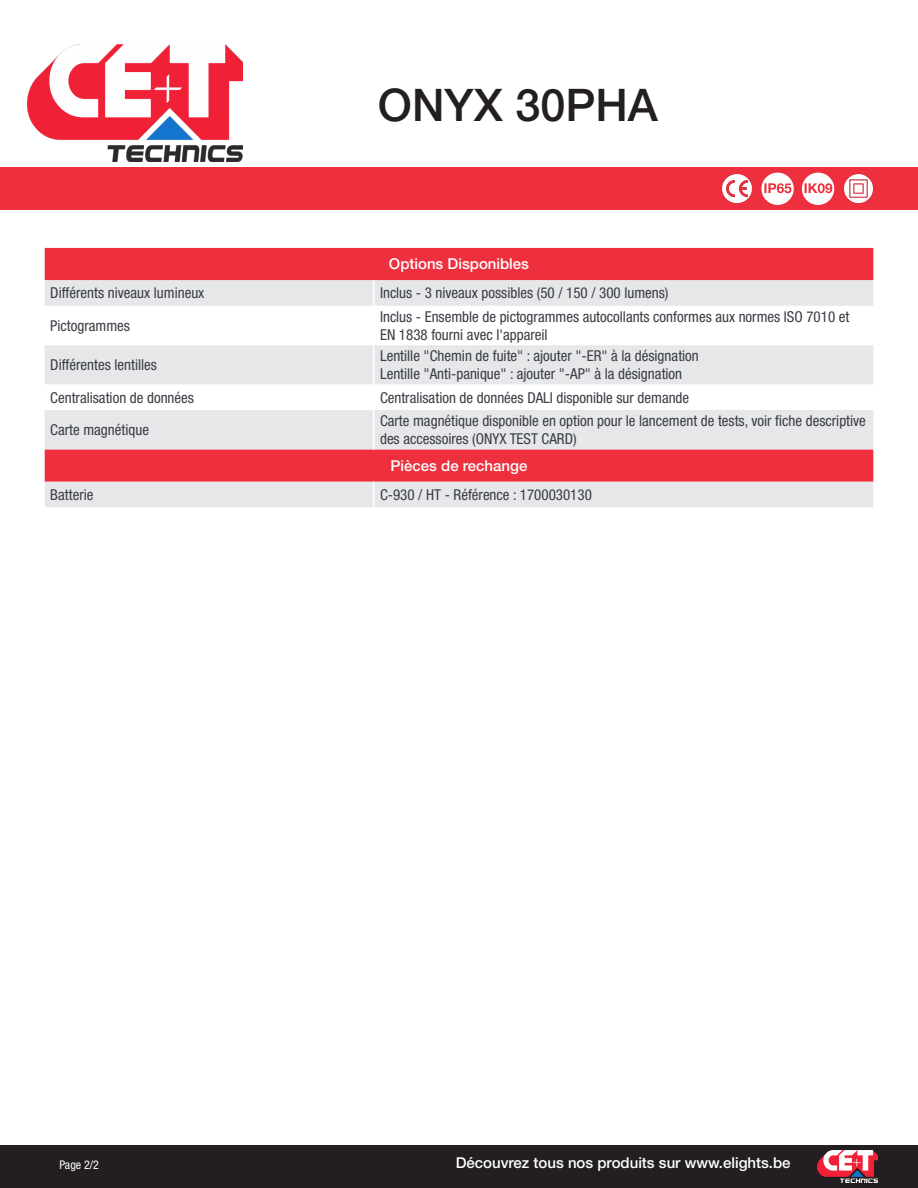
<style>
.page{position:relative;width:918px;height:1188px;background:#fff}
.page>*{position:absolute;margin:0;border:0;box-sizing:border-box;transform-origin:0 0}
.t1{font:500 45px "Helvetica Neue LT Std";color:#231f20}
.Table_data__Left{font:condensed 15px/18px "Helvetica Neue LT Std";color:#393c43}
.Table_Header_Center{font:500 15px "Helvetica Neue LT Std";color:#fff}
.t2{font:condensed 12px "Helvetica Neue LT Std";color:#fff}
</style>
<div class="page">
<div style="left:0;top:1145px;width:918px;height:43px;background:#231f20"></div>
<div style="left:0;top:168px;width:918px;height:42px;background:#ee2f3d"></div>
<svg style="left:761px;top:173px;width:33px;height:32px"></svg>
<svg style="left:802px;top:173px;width:32px;height:32px"></svg>
<img style="left:721px;top:173px;width:32px;height:31px">
<img style="left:843px;top:173px;width:31px;height:31px">
<img style="left:818px;top:1151px;width:60px;height:32px">
<img style="left:27px;top:45px;width:216px;height:116px">
<div style="left:45px;top:248px;width:828px;height:32px;background:#ee2f3d"></div>
<svg style="left:45px;top:280px;width:828px;height:227px;background:#e8b7bc"></svg>
<svg style="left:45px;top:306px;width:828px;height:104px"></svg>
<svg style="left:373px;top:280px;width:1px;height:26px"></svg>
<hr style="left:373px;top:306px;width:1px;height:39px;background:#fff">
<hr style="left:373px;top:345px;width:1px;height:40px;background:#fff">
<svg style="left:373px;top:385px;width:1px;height:25px"></svg>
<hr style="left:373px;top:410px;width:1px;height:39px;background:#fff">
<svg style="left:373px;top:482px;width:1px;height:25px"></svg>
<h1 class="t1" style="left:378px;top:79px;width:282px">ONYX 30PHA</h1>
<p class="Table_Header_Center" style="left:389px;top:255px;width:142px">Options Disponibles</p>
<p class="Table_data__Left" style="left:50px;top:284px;width:156px">Différents niveaux lumineux</p>
<p class="Table_data__Left" style="left:380px;top:284px;width:290px">Inclus - 3 niveaux possibles (50 / 150 / 300 lumens)</p>
<p class="Table_data__Left" style="left:50px;top:316px;width:81px">Pictogrammes</p>
<p class="Table_data__Left" style="left:380px;top:307px;width:471px">Inclus - Ensemble de pictogrammes autocollants conformes aux normes ISO 7010 et<br>EN 1838 fourni avec l'appareil</p>
<p class="Table_data__Left" style="left:50px;top:356px;width:108px">Différentes lentilles</p>
<p class="Table_data__Left" style="left:380px;top:347px;width:320px">Lentille "Chemin de fuite" : ajouter "-ER" à la désignation<br>Lentille "Anti-panique" : ajouter "-AP" à la désignation</p>
<p class="Table_data__Left" style="left:50px;top:388px;width:145px">Centralisation de données</p>
<p class="Table_data__Left" style="left:380px;top:388px;width:311px">Centralisation de données DALI disponible sur demande</p>
<p class="Table_data__Left" style="left:50px;top:421px;width:100px">Carte magnétique</p>
<p class="Table_data__Left" style="left:380px;top:412px;width:487px">Carte magnétique disponible en option pour le lancement de tests, voir fiche descriptive des accessoires (ONYX TEST CARD)</p>
<p class="Table_Header_Center" style="left:391px;top:457px;width:138px">Pièces de rechange</p>
<p class="Table_data__Left" style="left:50px;top:485px;width:45px">Batterie</p>
<p class="Table_data__Left" style="left:380px;top:485px;width:213px">C-930 / HT - Référence : 1700030130</p>
<p class="t2" style="left:59px;top:1157px;width:41px">Page 2/2</p>
<p class="Table_Header_Center" style="left:456px;top:1154px;width:336px">Découvrez tous nos produits sur www.elights.be</p>
</div>
